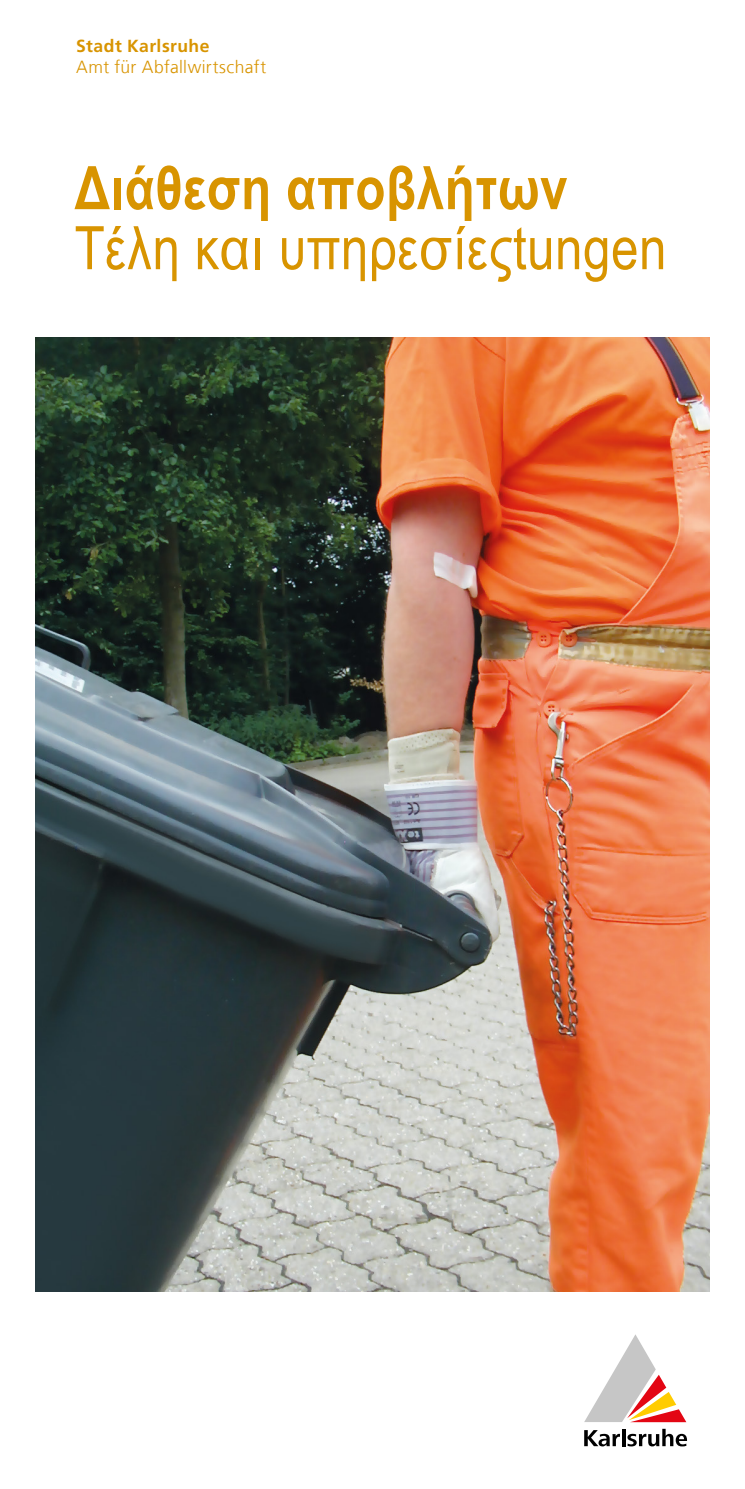
<style>
.page{position:relative;width:745px;height:1489px;background:#fff}
.page>*{position:absolute;margin:0;border:0;box-sizing:border-box;transform-origin:0 0}
.t1{font:60px "Arial Narrow";letter-spacing:.01em;color:#d89400}
.t2{font:700 60px "Arial Narrow";letter-spacing:.01em;color:#d89400}
.t3{font:300 17.5px "Frutiger For Karlsruhe";letter-spacing:.02em;color:#d89400}
.t4{font:700 17.5px "Frutiger For Karlsruhe";letter-spacing:.025em;color:#d89400}
</style>
<div class="page">
<img style="left:35px;top:338px;width:674px;height:953px">
<svg style="left:584px;top:1430px;width:35px;height:16px"></svg>
<hr style="left:621px;top:1428px;width:3px;height:17px;background:#000">
<svg style="left:627px;top:1428px;width:59px;height:18px"></svg>
<svg style="left:585px;top:1334px;width:101px;height:87px"></svg>
<p class="t4" style="left:76px;top:35px;width:135px">Stadt Karlsruhe</p>
<p class="t3" style="left:76px;top:57px;width:191px">Amt für Abfallwirtschaft</p>
<h1 class="t2" style="left:74px;top:143px;width:494px">Διάθεση αποβλήτων</h1>
<h1 class="t1" style="left:74px;top:204px;width:593px">Τέλη και υπηρεσίεςtungen</h1>
</div>
